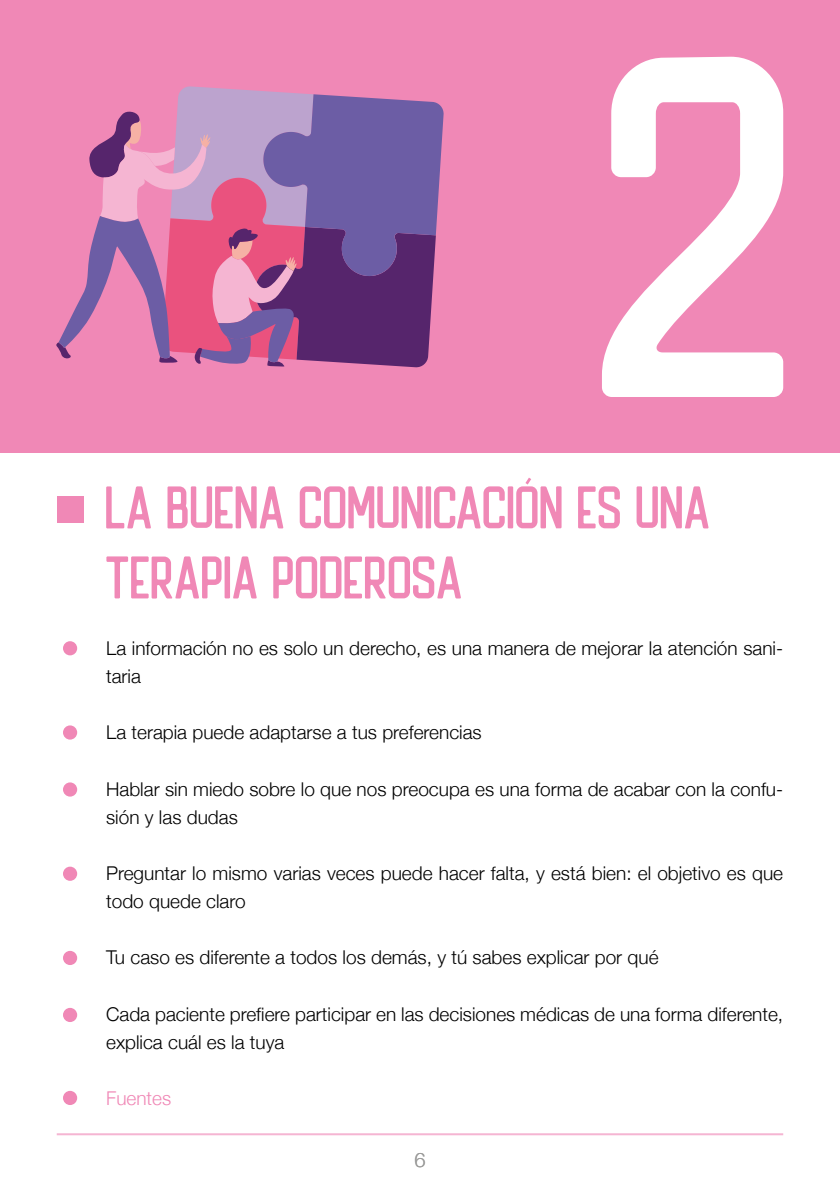
<style>
.page{position:relative;width:840px;height:1191px;background:#fff}
.page>*{position:absolute;margin:0;border:0;box-sizing:border-box;transform-origin:0 0}
.t1{font:60px/70px "HANDLER Regular";color:#f088b6}
.t2{font:300 20px "Helvetica Neue";color:#9d9d9c}
.t3{font:300 19px/28px "Helvetica Neue";color:#000}
.t4{font:300 19px "Helvetica Neue";color:#f088b6}
</style>
<div class="page">
<hr style="left:57px;top:1133px;width:725px;height:2px;background:#f5b5d2">
<div style="left:0;top:0;width:839px;height:453px;background:#f088b6"></div>
<svg style="left:602px;top:57px;width:180px;height:340px"></svg>
<svg style="left:56px;top:86px;width:387px;height:282px"></svg>
<div style="left:57px;top:496px;width:26px;height:26px;background:#f088b6"></div>
<div style="left:63px;top:641px;width:14px;height:14px;background:#f088b6;border-radius:50%"></div>
<div style="left:63px;top:782px;width:14px;height:14px;background:#f088b6;border-radius:50%"></div>
<div style="left:63px;top:725px;width:14px;height:14px;background:#f088b6;border-radius:50%"></div>
<div style="left:63px;top:866px;width:14px;height:15px;background:#f088b6;border-radius:50%"></div>
<div style="left:63px;top:1007px;width:14px;height:15px;background:#f088b6;border-radius:50%"></div>
<div style="left:63px;top:1090px;width:14px;height:15px;background:#f088b6;border-radius:50%"></div>
<div style="left:63px;top:951px;width:14px;height:14px;background:#f088b6;border-radius:50%"></div>
<h1 class="t1" style="left:106px;top:473px;width:606px">LA BUENA COMUNICACIÓN ES UNA<br>TERAPIA PODEROSA</h1>
<p class="t3" style="left:106px;top:632px;width:678px">La información no es solo un derecho, es una manera de mejorar la atención sani&shy;taria</p>
<p class="t3" style="left:106px;top:717px;width:377px">La terapia puede adaptarse a tus preferencias</p>
<p class="t3" style="left:106px;top:773px;width:678px">Hablar sin miedo sobre lo que nos preocupa es una forma de acabar con la confu&shy;sión y las dudas</p>
<p class="t3" style="left:106px;top:857px;width:678px">Preguntar lo mismo varias veces puede hacer falta, y está bien: el objetivo es que todo quede claro</p>
<p class="t3" style="left:106px;top:942px;width:553px">Tu caso es diferente a todos los demás, y tú sabes explicar por qué</p>
<p class="t3" style="left:106px;top:998px;width:678px">Cada paciente prefiere participar en las decisiones médicas de una forma diferente, explica cuál es la tuya</p>
<p class="t4" style="left:106px;top:1083px;width:67px">Fuentes</p>
<p class="t2" style="left:414px;top:1143px;width:13px">6</p>
</div>
